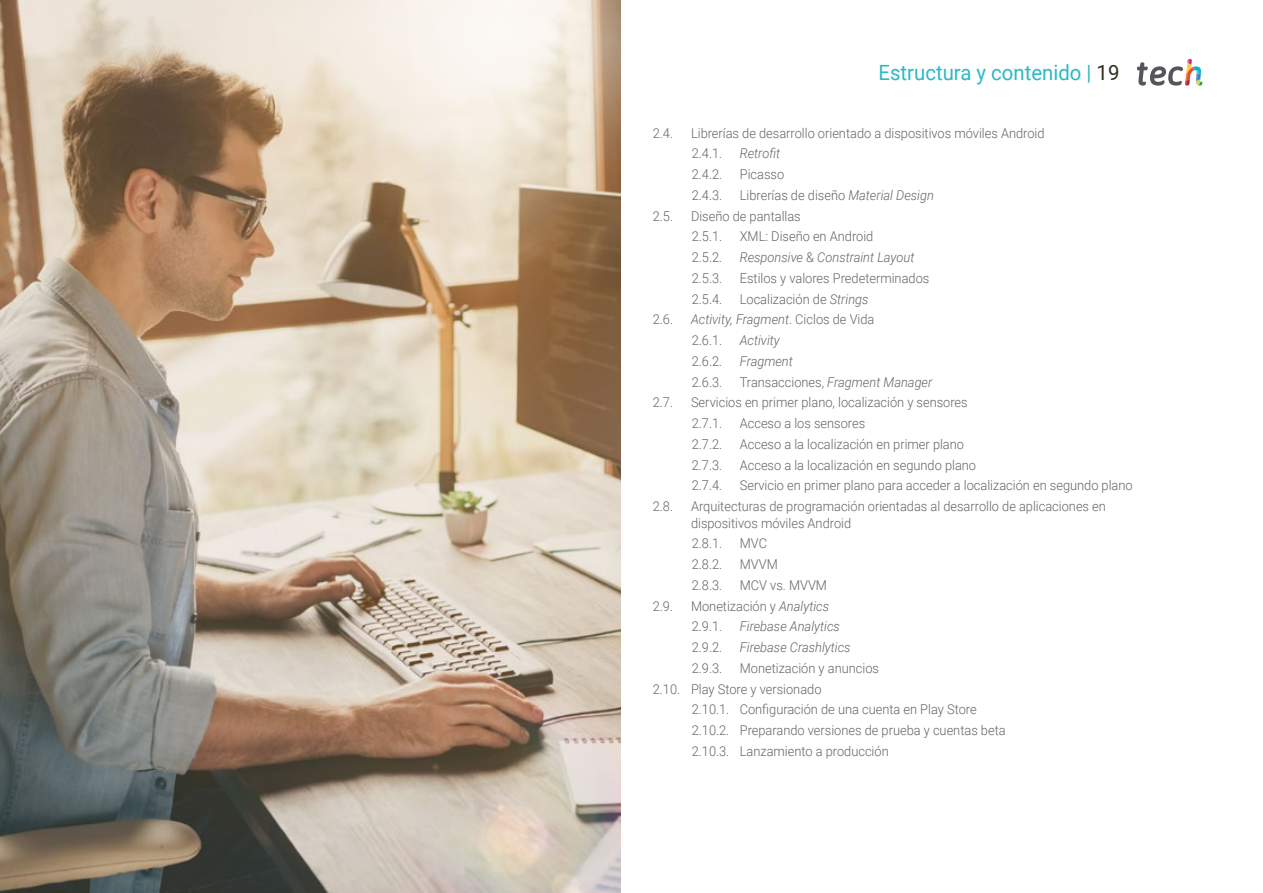
<style>
.page{position:relative;width:1263px;height:893px;background:#fff}
.page>*{position:absolute;margin:0;border:0;box-sizing:border-box;transform-origin:0 0}
.t1{font:21px "Roboto";color:#2db8c5}
.t2{font:300 13.5px/20.7px "Roboto";color:#61646a;scale:.95 1}
.t3{font:italic 300 13.5px "Roboto";color:#61646a;scale:.95 1}
.s1{color:#312e20}
.s2{font-style:italic}
.s3{font-style:normal}
</style>
<div class="page">
<svg style="left:1137px;top:59px;width:65px;height:27px"></svg>
<img style="left:0;top:0;width:621px;height:893px">
<h1 class="t1" style="left:878px;top:57px;width:242px">Estructura y contenido | <span class="s1">19</span></h1>
<p class="t2" style="left:653px;top:122px;width:23px">2.4.</p>
<p class="t2" style="left:691px;top:122px;width:374px">Librerías de desarrollo orientado a dispositivos móviles Android<br>2.4.1.</p>
<p class="t3" style="left:740px;top:144px;width:44px">Retrofit</p>
<p class="t2" style="left:692px;top:164px;width:34px">2.4.2.</p>
<p class="t2" style="left:740px;top:164px;width:48px">Picasso</p>
<p class="t2" style="left:692px;top:184px;width:34px">2.4.3.</p>
<p class="t2" style="left:740px;top:184px;width:206px">Librerías de diseño <span class="s2">Material Design</span></p>
<p class="t2" style="left:653px;top:205px;width:23px">2.5.</p>
<p class="t2" style="left:691px;top:205px;width:117px">Diseño de pantallas<br>2.5.1.</p>
<p class="t2" style="left:740px;top:226px;width:142px">XML: Diseño en Android</p>
<p class="t2" style="left:692px;top:247px;width:34px">2.5.2.</p>
<p class="t3" style="left:740px;top:248px;width:185px">Responsive <span class="s3">&amp;</span> Constraint Layout</p>
<p class="t2" style="left:692px;top:267px;width:34px">2.5.3.</p>
<p class="t2" style="left:740px;top:267px;width:201px">Estilos y valores Predeterminados</p>
<p class="t2" style="left:692px;top:288px;width:34px">2.5.4.</p>
<p class="t2" style="left:740px;top:288px;width:137px">Localización de <span class="s2">Strings</span></p>
<p class="t2" style="left:653px;top:309px;width:23px">2.6.</p>
<p class="t2" style="left:691px;top:309px;width:195px"><span class="s2">Activity, Fragment</span>. Ciclos de Vida<br>2.6.1.</p>
<p class="t3" style="left:740px;top:331px;width:44px">Activity</p>
<p class="t2" style="left:692px;top:350px;width:34px">2.6.2.</p>
<p class="t3" style="left:740px;top:352px;width:57px">Fragment</p>
<p class="t2" style="left:692px;top:371px;width:34px">2.6.3.</p>
<p class="t3" style="left:740px;top:372px;width:204px"><span class="s3">Transacciones,</span> Fragment Manager</p>
<p class="t2" style="left:653px;top:392px;width:23px">2.7.</p>
<p class="t2" style="left:691px;top:392px;width:293px">Servicios en primer plano, localización y sensores<br>2.7.1.</p>
<p class="t2" style="left:740px;top:413px;width:134px">Acceso a los sensores</p>
<p class="t2" style="left:692px;top:433px;width:34px">2.7.2.</p>
<p class="t2" style="left:740px;top:433px;width:238px">Acceso a la localización en primer plano</p>
<p class="t2" style="left:692px;top:454px;width:34px">2.7.3.</p>
<p class="t2" style="left:740px;top:454px;width:250px">Acceso a la localización en segundo plano</p>
<p class="t2" style="left:692px;top:475px;width:34px">2.7.4.</p>
<p class="t2" style="left:740px;top:475px;width:415px">Servicio en primer plano para acceder a localización en segundo plano</p>
<p class="t2" style="left:653px;top:496px;width:23px">2.8.</p>
<p class="t2" style="left:691px;top:498px;width:438px;line-height:16.5px">Arquitecturas de programación orientadas al desarrollo de aplicaciones en dispositivos móviles Android</p>
<p class="t2" style="left:692px;top:533px;width:34px">2.8.1.</p>
<p class="t2" style="left:740px;top:533px;width:30px">MVC</p>
<p class="t2" style="left:692px;top:554px;width:34px">2.8.2.</p>
<p class="t2" style="left:740px;top:554px;width:42px">MVVM</p>
<p class="t2" style="left:692px;top:574px;width:34px">2.8.3.</p>
<p class="t2" style="left:740px;top:574px;width:93px">MCV vs. MVVM</p>
<p class="t2" style="left:653px;top:595px;width:23px">2.9.</p>
<p class="t2" style="left:691px;top:595px;width:147px">Monetización y <span class="s2">Analytics<br></span>2.9.1.</p>
<p class="t3" style="left:740px;top:617px;width:107px">Firebase Analytics</p>
<p class="t2" style="left:692px;top:637px;width:34px">2.9.2.</p>
<p class="t3" style="left:740px;top:638px;width:118px">Firebase Crashlytics</p>
<p class="t2" style="left:692px;top:657px;width:34px">2.9.3.</p>
<p class="t2" style="left:653px;top:657px;width:240px;text-indent:87px">Monetización y anuncios<br>2.10. Play Store y versionado</p>
<p class="t2" style="left:692px;top:699px;width:332px">2.10.1. Configuración de una cuenta en Play Store<br>2.10.2. Preparando versiones de prueba y cuentas beta<br>2.10.3. Lanzamiento a producción</p>
</div>
